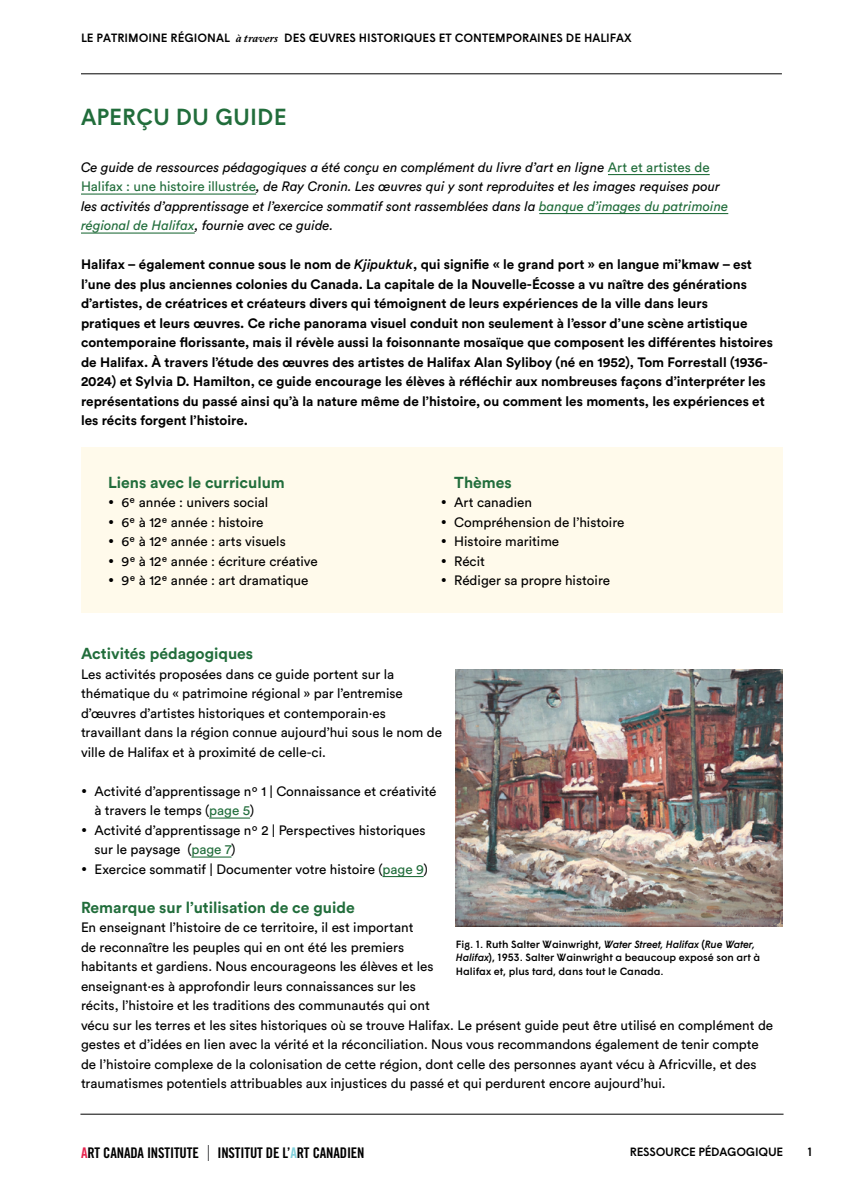
<style>
.page{position:relative;width:864px;height:1188px;background:#fff}
.page>*{position:absolute;margin:0;border:0;box-sizing:border-box;transform-origin:0 0}
.Heading{font:500 23.25px "Wigrum";color:#216d3b}
.Sub_Heading{font:700 15.75px "Circular Std";color:#216d3b}
.Introduction_Paragra{font:700 15.75px "Circular Std";color:#216d3b}
.t1{font:14.7px "Trade Gothic Bold Cond Twenty";letter-spacing:-.01em;color:#000}
.Body{font:13.5px/19.5px "Circular Std";color:#000}
.Introduction_Paragra-2{font:700 13.5px/19.5px "Circular Std";color:#000}
.Standard_Opener{font:italic 13.5px/19.5px "Circular Std";color:#000}
.t2{font:500 12px "Wigrum";color:#000}
.t3{font:500 12px "Wigrum";letter-spacing:-.02em;color:#000}
.t4{font:500 10.5px/13.5px "Wigrum";color:#000}
.s1{font-family:"Adobe Caslon Pro";font-weight:700;font-style:italic}
.s2{font-style:normal;color:#216d3b}
.s3{color:#216d3b}
.s4{font-weight:500;font-style:italic}
.s5{font-style:italic}
.s6{color:#e6244e}
.s7{color:#80d0da}
</style>
<div class="page">
<hr style="left:608px;top:174px;width:102px;height:1px;background:#216d3b">
<hr style="left:81px;top:194px;width:175px;height:1px;background:#216d3b">
<hr style="left:539px;top:213px;width:189px;height:1px;background:#216d3b">
<hr style="left:81px;top:233px;width:114px;height:1px;background:#216d3b">
<hr style="left:209px;top:818px;width:41px;height:1px;background:#216d3b">
<hr style="left:191px;top:857px;width:41px;height:1px;background:#216d3b">
<hr style="left:383px;top:876px;width:41px;height:1px;background:#216d3b">
<img style="left:456px;top:670px;width:327px;height:257px">
<div style="left:81px;top:448px;width:702px;height:165px;background:#fffaeb"></div>
<hr style="left:81px;top:73px;width:701px;height:1px;background:#000">
<hr style="left:80px;top:1114px;width:704px;height:1px;background:#000">
<svg style="left:208px;top:1145px;width:1px;height:15px"></svg>
<p class="t2" style="left:81px;top:28px;width:552px">LE PATRIMOINE RÉGIONAL <span class="s1">à travers</span> DES ŒUVRES HISTORIQUES ET CONTEMPORAINES DE HALIFAX</p>
<p class="Heading" style="left:81px;top:100px;width:207px">APERÇU DU GUIDE</p>
<p class="Standard_Opener" style="left:81px;top:157px;width:649px">Ce guide de ressources pédagogiques a été conçu en complément du livre d’art en ligne <span class="s2">Art et artistes de Halifax : une histoire illustrée</span>, de Ray Cronin. Les œuvres qui y sont reproduites et les images requises pour les activités d’apprentissage et l’exercice sommatif sont rassemblées dans la <span class="s3">banque d’images du patrimoine régional de Halifax</span>, fournie avec ce guide.</p>
<p class="Introduction_Paragra-2" style="left:81px;top:255px;width:693px">Halifax – également connue sous le nom de <span class="s4">Kjipuktuk</span>, qui signifie « le grand port » en langue mi’kmaw – est l’une des plus anciennes colonies du Canada. La capitale de la Nouvelle-Écosse a vu naître des générations d’artistes, de créatrices et créateurs divers qui témoignent de leurs expériences de la ville dans leurs<br>pratiques et leurs œuvres. Ce riche panorama visuel conduit non seulement à l’essor d’une scène artistique contemporaine florissante, mais il révèle aussi la foisonnante mosaïque que composent les différentes histoires de Halifax. À travers l’étude des œuvres des artistes de Halifax Alan Syliboy (né en 1952), Tom Forrestall (1936- 2024) et Sylvia D. Hamilton, ce guide encourage les élèves à réfléchir aux nombreuses façons d’interpréter les représentations du passé ainsi qu’à la nature même de l’histoire, ou comment les moments, les expériences et les récits forgent l’histoire.</p>
<p class="Sub_Heading" style="left:108px;top:472px;width:178px">Liens avec le curriculum</p>
<p class="Body" style="left:108px;top:492px;width:162px">• 6e année : univers social</p>
<p class="Body" style="left:108px;top:512px;width:157px">• 6e à 12e année : histoire</p>
<p class="Body" style="left:108px;top:531px;width:179px">• 6e à 12e année : arts visuels</p>
<p class="Body" style="left:108px;top:551px;width:211px">• 9e à 12e année : écriture créative</p>
<p class="Body" style="left:108px;top:570px;width:202px">• 9e à 12e année : art dramatique</p>
<p class="Sub_Heading" style="left:454px;top:472px;width:59px">Thèmes</p>
<p class="Body" style="left:441px;top:492px;width:93px">• Art canadien</p>
<p class="Body" style="left:441px;top:512px;width:185px">• Compréhension de l’histoire</p>
<p class="Body" style="left:441px;top:531px;width:120px">• Histoire maritime</p>
<p class="Body" style="left:441px;top:551px;width:46px">• Récit</p>
<p class="Body" style="left:441px;top:570px;width:171px">• Rédiger sa propre histoire</p>
<p class="Introduction_Paragra" style="left:81px;top:644px;width:174px">Activités pédagogiques</p>
<p class="Body" style="left:81px;top:664px;width:363px">Les activités proposées dans ce guide portent sur la thématique du « patrimoine régional » par l’entremise d’œuvres d’artistes historiques et contemporain·es travaillant dans la région connue aujourd’hui sous le nom de ville de Halifax et à proximité de celle-ci.</p>
<p class="Body" style="left:94px;top:781px;width:343px;text-indent:-14px">• Activité d’apprentissage no 1 | Connaissance et créativité à travers le temps (<span class="s3">page 5</span>)</p>
<p class="Body" style="left:94px;top:820px;width:332px;text-indent:-14px">• Activité d’apprentissage no 2 | Perspectives historiques sur le paysage (<span class="s3">page 7</span>)</p>
<p class="Body" style="left:81px;top:859px;width:348px">• Exercice sommatif | Documenter votre histoire (<span class="s3">page 9</span>)</p>
<p class="Sub_Heading" style="left:81px;top:897px;width:275px">Remarque sur l’utilisation de ce guide</p>
<p class="Body" style="left:81px;top:918px;width:694px">En enseignant l’histoire de ce territoire, il est important<br>de reconnaître les peuples qui en ont été les premiers<br>habitants et gardiens. Nous encourageons les élèves et les<br>enseignant·es à approfondir leurs connaissances sur les<br>récits, l’histoire et les traditions des communautés qui ont<br>vécu sur les terres et les sites historiques où se trouve Halifax. Le présent guide peut être utilisé en complément de gestes et d’idées en lien avec la vérité et la réconciliation. Nous vous recommandons également de tenir compte de l’histoire complexe de la colonisation de cette région, dont celle des personnes ayant vécu à Africville, et des traumatismes potentiels attribuables aux injustices du passé et qui perdurent encore aujourd’hui.</p>
<p class="t4" style="left:456px;top:937px;width:306px">Fig. 1. Ruth Salter Wainwright, <span class="s5">Water Street, Halifax</span> (<span class="s5">Rue Water,<br>Halifax</span>), 1953. Salter Wainwright a beaucoup exposé son art à<br>Halifax et, plus tard, dans tout le Canada.</p>
<p class="t1" style="left:81px;top:1144px;width:119px"><span class="s6">A</span>RT CANADA INSTITUTE</p>
<p class="t1" style="left:217px;top:1144px;width:149px">INSTITUT DE L’<span class="s7">A</span>RT CANADIEN</p>
<p class="t3" style="left:630px;top:1143px;width:155px">RESSOURCE PÉDAGOGIQUE</p>
<p class="t2" style="left:807px;top:1143px;width:6px">1</p>
</div>
